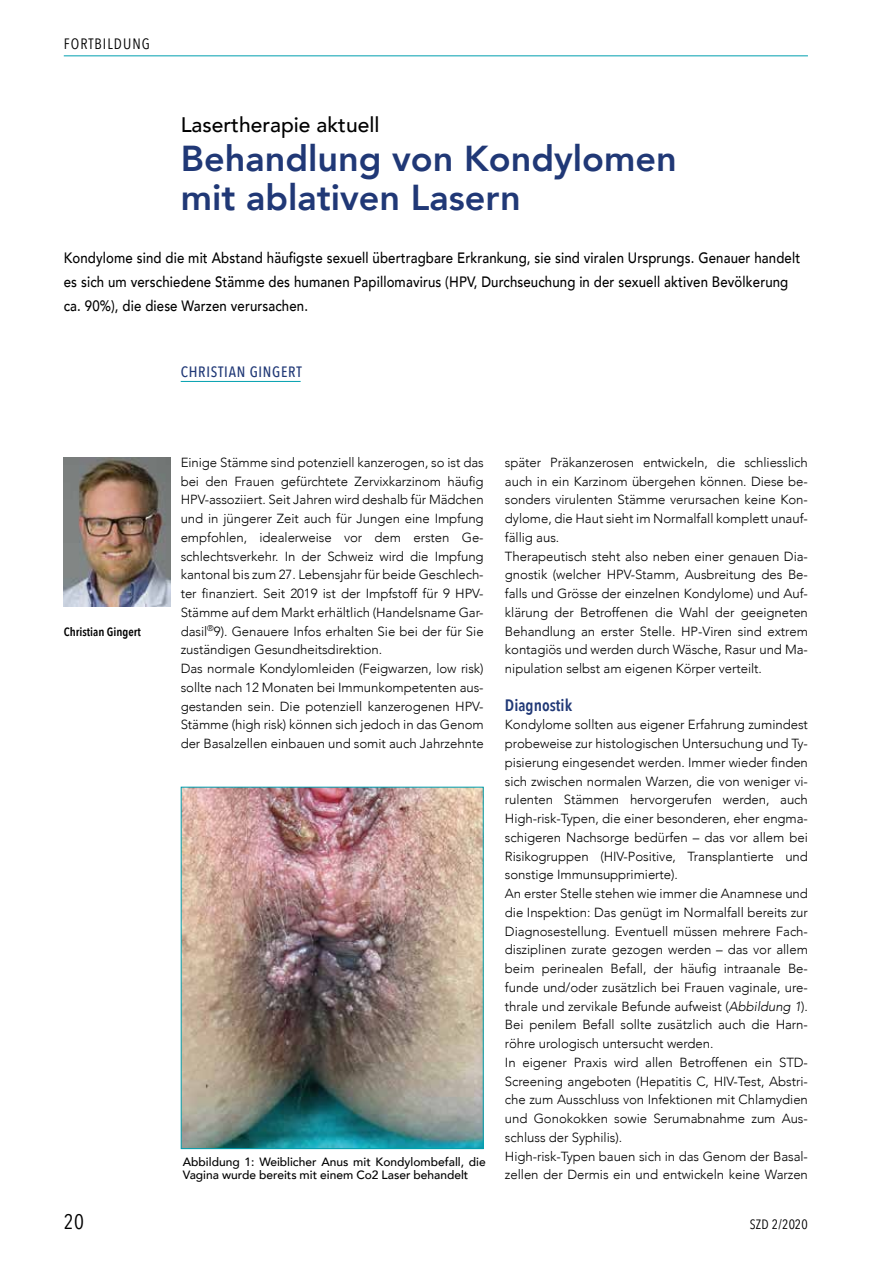
<style>
.page{position:relative;width:893px;height:1263px;background:#fff}
.page>*{position:absolute;margin:0;border:0;box-sizing:border-box;transform-origin:0 0}
.t1{font:800 36px/39px "Avenir";color:#203876}
.t2{font:500 21px "Avenir";color:#000}
.t3{font:21px "Avenir Next Condensed";color:#000}
.t4{font:600 16.5px "Avenir Next Condensed";color:#203876}
.t5{font:500 15px/24px "Avenir";letter-spacing:.01em;color:#000;scale:.88 1}
.t6{font:500 15px "Avenir Next Condensed";letter-spacing:.05em;color:#203876}
.t7{font:15px "Avenir Next Condensed";letter-spacing:.07em;color:#000}
.t8{font:13.5px "Avenir Next Condensed";letter-spacing:.02em;color:#000}
.t9{font:300 13.2px/18.8px "Avenir";letter-spacing:-.005em;color:#000}
.t10{font:500 12px/13.5px "Avenir";color:#000}
.t11{font:600 12px "Avenir Next Condensed";color:#000}
.s1{font-style:italic}
</style>
<div class="page">
<hr style="left:181px;top:381px;width:120px;height:1px;background:#00a0af">
<hr style="left:64px;top:55px;width:744px;height:1px;background:#00a0af">
<img style="left:64px;top:458px;width:106px;height:149px">
<img style="left:183px;top:789px;width:299px;height:358px">
<div style="left:181px;top:787px;width:303px;height:362px;border:1px solid #00a0af"></div>
<p class="t7" style="left:64px;top:31px;width:88px">FORTBILDUNG</p>
<h2 class="t2" style="left:181px;top:106px;width:200px">Lasertherapie aktuell</h2>
<h1 class="t1" style="left:181px;top:139px;width:497px">Behandlung von Kondylomen mit ablativen Lasern</h1>
<p class="t5" style="left:64px;top:245px;width:838px">Kondylome sind die mit Abstand häufigste sexuell übertragbare Erkrankung, sie sind viralen Ursprungs. Genauer handelt es sich um verschiedene Stämme des humanen Papillomavirus (HPV, Durchseuchung in der sexuell aktiven Bevölkerung ca. 90%), die diese Warzen verursachen.</p>
<p class="t11" style="left:64px;top:621px;width:79px">Christian Gingert</p>
<p class="t6" style="left:181px;top:363px;width:123px">CHRISTIAN GINGERT</p>
<p class="t9" style="left:181px;top:453px;width:304px">Einige Stämme sind potenziell kanzerogen, so ist das bei den Frauen gefürchtete Zervixkarzinom häufig HPV-assoziiert. Seit Jahren wird deshalb für Mädchen und in jüngerer Zeit auch für Jungen eine Impfung empfohlen, idealerweise vor dem ersten Ge&shy;schlechtsverkehr. In der Schweiz wird die Impfung kantonal bis zum 27. Lebensjahr für beide Geschlech&shy;ter finanziert. Seit 2019 ist der Impfstoff für 9 HPV-Stämme auf dem Markt erhältlich (Handelsname Gar&shy;dasil<sup>®</sup>9). Genauere Infos erhalten Sie bei der für Sie zuständigen Gesundheitsdirektion.<br>Das normale Kondylomleiden (Feigwarzen, low risk) sollte nach 12 Monaten bei Immunkompetenten aus&shy;gestanden sein. Die potenziell kanzerogenen HPV-Stämme (high risk) können sich jedoch in das Genom der Basalzellen einbauen und somit auch Jahrzehnte</p>
<p class="t9" style="left:505px;top:453px;width:304px">später Präkanzerosen entwickeln, die schliesslich auch in ein Karzinom übergehen können. Diese be&shy;sonders virulenten Stämme verursachen keine Kon&shy;dylome, die Haut sieht im Normalfall komplett unauf&shy;fällig aus.<br>Therapeutisch steht also neben einer genauen Dia&shy;gnostik (welcher HPV-Stamm, Ausbreitung des Be&shy;falls und Grösse der einzelnen Kondylome) und Auf&shy;klärung der Betroffenen die Wahl der geeigneten Behandlung an erster Stelle. HP-Viren sind extrem kontagiös und werden durch Wäsche, Rasur und Ma&shy;nipulation selbst am eigenen Körper verteilt.</p>
<p class="t4" style="left:505px;top:691px;width:69px">Diagnostik</p>
<p class="t9" style="left:505px;top:715px;width:304px">Kondylome sollten aus eigener Erfahrung zumindest probeweise zur histologischen Untersuchung und Ty&shy;pisierung eingesendet werden. Immer wieder finden sich zwischen normalen Warzen, die von weniger vi&shy;rulenten Stämmen hervorgerufen werden, auch High-risk-Typen, die einer besonderen, eher engma&shy;schigeren Nachsorge bedürfen – das vor allem bei Risikogruppen (HIV-Positive, Transplantierte und sonstige Immunsupprimierte).<br>An erster Stelle stehen wie immer die Anamnese und die Inspektion: Das genügt im Normalfall bereits zur Diagnosestellung. Eventuell müssen mehrere Fach&shy;disziplinen zurate gezogen werden – das vor allem beim perinealen Befall, der häufig intraanale Be&shy;funde und/oder zusätzlich bei Frauen vaginale, ure&shy;thrale und zervikale Befunde aufweist (<span class="s1">Abbildung 1</span>).<br>Bei penilem Befall sollte zusätzlich auch die Harn&shy;röhre urologisch untersucht werden.<br>In eigener Praxis wird allen Betroffenen ein STD-Screening angeboten (Hepatitis C, HIV-Test, Abstri&shy;che zum Ausschluss von Infektionen mit Chlamydien und Gonokokken sowie Serumabnahme zum Aus&shy;schluss der Syphilis).<br>High-risk-Typen bauen sich in das Genom der Basal&shy;zellen der Dermis ein und entwickeln keine Warzen</p>
<p class="t10" style="left:183px;top:1154px;width:304px">Abbildung 1: Weiblicher Anus mit Kondylombefall, die<br>Vagina wurde bereits mit einem Co2 Laser behandelt</p>
<h2 class="t3" style="left:64px;top:1203px;width:22px">20</h2>
<p class="t8" style="left:750px;top:1212px;width:60px">SZD 2/2020</p>
</div>
